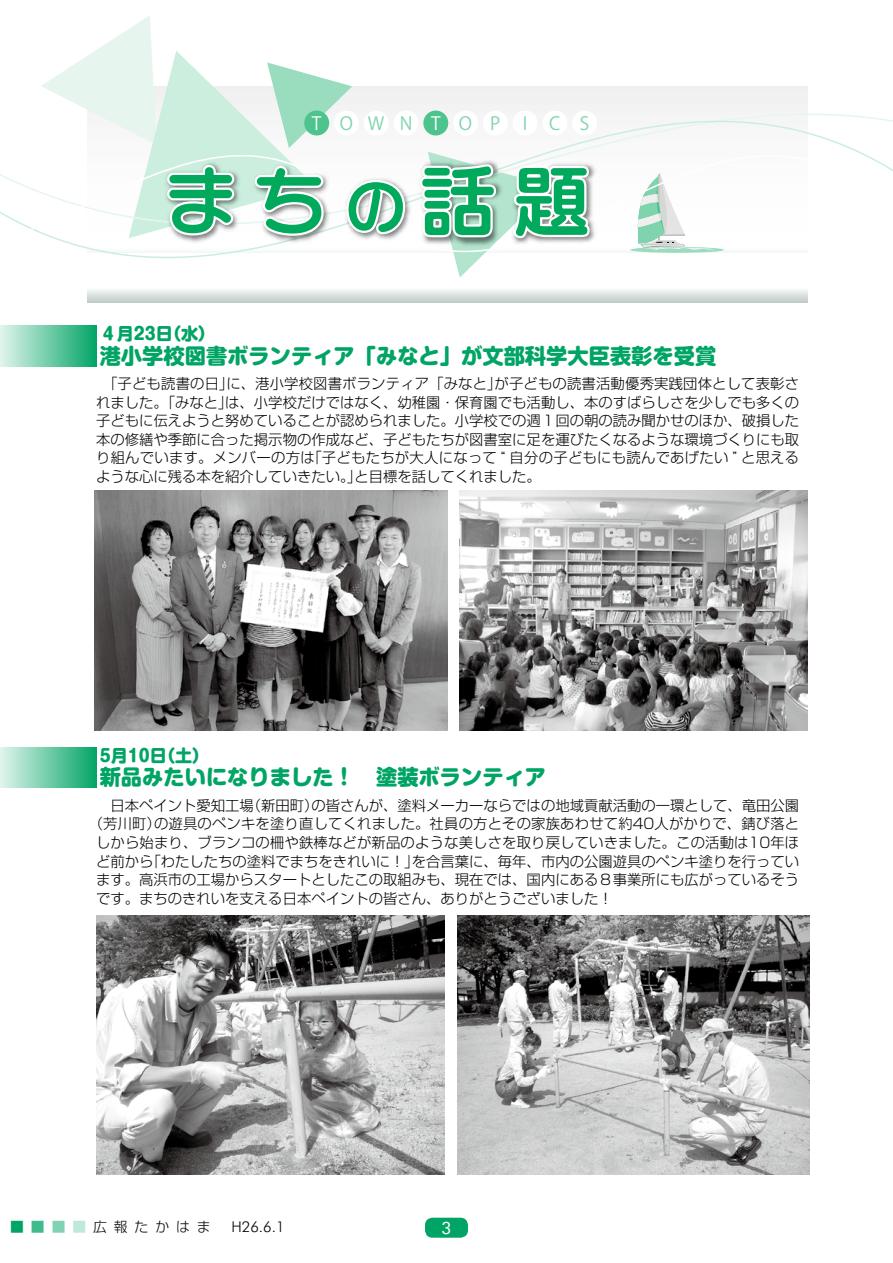
<style>
.page{position:relative;width:893px;height:1263px;background:#fff}
.page>*{position:absolute;margin:0;border:0;box-sizing:border-box;transform-origin:0 0}
.t1{font:700 75px "Kamo Lime Std De";color:#00a95c}
.t2{font:800 21.3px "Shin M Go Pr 6 N";color:#00a464}
.t3{font:18px "Koz Go Pro";letter-spacing:1.02em;color:#80d4ad}
.t4{font:800 16.95px "Shin M Go Pr 6 N";color:#00a464}
.t5{font:16.95px "Futura BT";color:#fff}
.t6{font:300 14.4px/18.6px "Shin Go Pr 6 N";color:#000;text-align:justify}
.t7{font:300 13.8px "Shin Go Pr 6 N";letter-spacing:.5em;color:#000}
.s1{color:#fff}
.s2{font-size:60px}
.s3{font-family:"Shin M Go Pr 6 N De"}
.s4{color:#00a464}
.s5{color:#40bb8b}
.s6{color:#80d2b2}
.s7{color:#bfe8d8}
.s8{font-family:"Futura BT";font-size:14.85px}
</style>
<div class="page">
<div style="left:425px;top:1218px;width:43px;height:20px;background:#00a464;border-radius:8px"></div>
<img style="left:96px;top:915px;width:349px;height:260px">
<img style="left:94px;top:491px;width:353px;height:239px">
<img style="left:458px;top:915px;width:351px;height:260px">
<img style="left:459px;top:491px;width:349px;height:239px">
<svg style="left:0;top:86px;width:884px;height:217px"></svg>
<img style="left:159px;top:157px;width:462px;height:112px">
<svg style="left:41px;top:15px;width:366px;height:223px"></svg>
<svg style="left:418px;top:152px;width:178px;height:126px"></svg>
<div style="left:0;top:325px;width:96px;height:41px;background:linear-gradient(to right,#e1f5ed,#07a668)"></div>
<div style="left:0;top:747px;width:96px;height:41px;background:linear-gradient(to right,#e1f5ed,#07a668)"></div>
<p class="t3" style="left:312px;top:112px;width:279px"><span class="s1">T</span>OWN<span class="s1">T</span>OP I CS</p>
<h1 class="t1" style="left:163px;top:145px;width:428px">まち<span class="s2">の</span><span class="s3">話題</span></h1>
<p class="t4" style="left:100px;top:319px;width:117px">４月23日（水）</p>
<h2 class="t2" style="left:100px;top:337px;width:618px">港小学校図書ボランティア「みなと」が文部科学大臣表彰を受賞</h2>
<p class="t6" style="left:96px;top:373px;width:705px">　「子ども読書の日」に、港小学校図書ボランティア「みなと」が子どもの読書活動優秀実践団体として表彰されました。「みなと」は、小学校だけではなく、幼稚園・保育園でも活動し、本のすばらしさを少しでも多くの子どもに伝えようと努めていることが認められました。小学校での週１回の朝の読み聞かせのほか、破損した本の修繕や季節に合った掲示物の作成など、子どもたちが図書室に足を運びたくなるような環境づくりにも取り組んでいます。メンバーの方は「子どもたちが大人になって “ 自分の子どもにも読んであげたい ” と思えるような心に残る本を紹介していきたい。」と目標を話してくれました。</p>
<p class="t4" style="left:100px;top:741px;width:111px">5月10日（土）</p>
<h2 class="t2" style="left:100px;top:759px;width:448px">新品みたいになりました！　塗装ボランティア</h2>
<p class="t6" style="left:96px;top:795px;width:705px">　日本ペイント愛知工場（新田町）の皆さんが、塗料メーカーならではの地域貢献活動の一環として、竜田公園</p>
<p class="t6" style="left:89px;top:813px;width:712px">（芳川町）の遊具のペンキを塗り直してくれました。社員の方とその家族あわせて約40人がかりで、錆び落と</p>
<p class="t6" style="left:96px;top:832px;width:705px">しから始まり、ブランコの柵や鉄棒などが新品のような美しさを取り戻していきました。この活動は10年ほ</p>
<p class="t6" style="left:96px;top:850px;width:705px">ど前から「わたしたちの塗料でまちをきれいに！」を合言葉に、毎年、市内の公園遊具のペンキ塗りを行ってい</p>
<p class="t6" style="left:96px;top:869px;width:705px">ます。高浜市の工場からスタートとしたこの取組みも、現在では、国内にある８事業所にも広がっているそう</p>
<p class="t6" style="left:96px;top:888px;width:518px">です。まちのきれいを支える日本ペイントの皆さん、ありがとうございました！</p>
<p class="t7" style="left:10px;top:1216px;width:276px"><span class="s4">■</span><span class="s5">■</span><span class="s6">■</span><span class="s7">■</span>広報たかはま　<span class="s8">H26.6.1</span></p>
<p class="t5" style="left:441px;top:1217px;width:12px">3</p>
</div>
